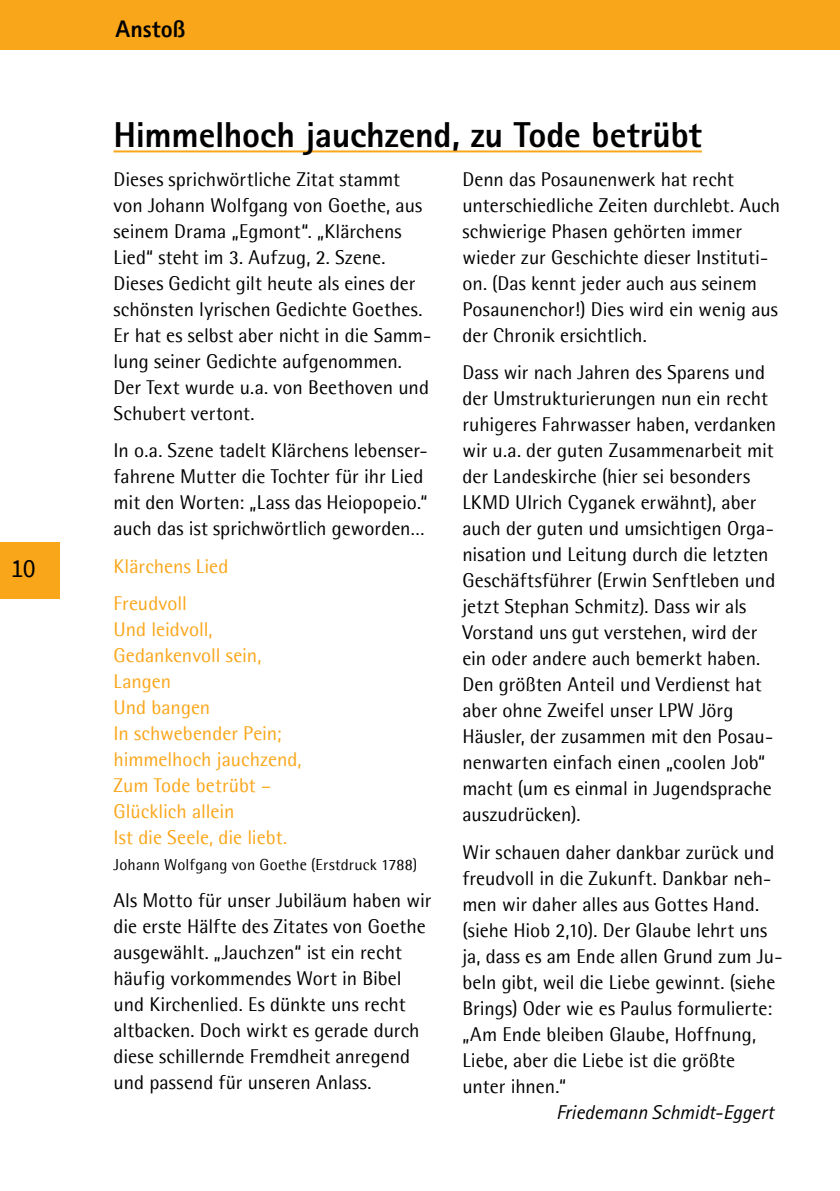
<style>
.page{position:relative;width:840px;height:1191px;background:#fff}
.page>*{position:absolute;margin:0;border:0;box-sizing:border-box;transform-origin:0 0}
.t1{font:800 36px "Rotis Sans Serif Std";letter-spacing:-.005em;color:#000}
.t2{font:26px "Source Sans Pro";color:#000}
.t3{font:800 24px "Agfa Rotis Sans Serif";letter-spacing:.005em;color:#000}
.t4{font:20px/26px "Agfa Rotis Semisans";color:#000}
.t5{font:20px/26px "Agfa Rotis Semisans";color:#faa61a}
.t6{font:italic 20px "Rotis Sans Serif Std";color:#000}
.t7{font:16px "Agfa Rotis Semisans";letter-spacing:.01em;color:#000}
</style>
<div class="page">
<div style="left:0;top:0;width:839px;height:50px;background:#faa61a"></div>
<div style="left:0;top:542px;width:60px;height:56px;background:#faa61a"></div>
<hr style="left:113px;top:150px;width:588px;height:2px;background:#faa61a">
<h2 class="t2" style="left:11px;top:552px;width:27px">10</h2>
<p class="t3" style="left:115px;top:13px;width:72px">Anstoß</p>
<h1 class="t1" style="left:113px;top:112px;width:589px">Himmelhoch jauchzend, zu Tode betrübt</h1>
<p class="t4" style="left:462px;top:166px;width:319px">Denn das Posaunenwerk hat recht unterschiedliche Zeiten durchlebt. Auch schwierige Phasen gehörten immer wieder zur Geschichte dieser Instituti&shy;on. (Das kennt jeder auch aus seinem Posaunenchor!) Dies wird ein wenig aus der Chronik ersichtlich.</p>
<p class="t4" style="left:462px;top:359px;width:315px">Dass wir nach Jahren des Sparens und der Umstrukturierungen nun ein recht ruhigeres Fahrwasser haben, verdanken wir u.a. der guten Zusammenarbeit mit der Landeskirche (hier sei besonders LKMD Ulrich Cyganek erwähnt), aber auch der guten und umsichtigen Orga&shy;nisation und Leitung durch die letzten Geschäftsführer (Erwin Senftleben und jetzt Stephan Schmitz). Dass wir als Vorstand uns gut verstehen, wird der ein oder andere auch bemerkt haben.<br>Den größten Anteil und Verdienst hat aber ohne Zweifel unser LPW Jörg Häusler, der zusammen mit den Posau&shy;nenwarten einfach einen „coolen Job“ macht (um es einmal in Jugendsprache auszudrücken).</p>
<p class="t4" style="left:462px;top:838px;width:321px">Wir schauen daher dankbar zurück und freudvoll in die Zukunft. Dankbar neh&shy;men wir daher alles aus Gottes Hand. (siehe Hiob 2,10). Der Glaube lehrt uns ja, dass es am Ende allen Grund zum Ju&shy;beln gibt, weil die Liebe gewinnt. (siehe Brings) Oder wie es Paulus formulierte: „Am Ende bleiben Glaube, Hoffnung, Liebe, aber die Liebe ist die größte unter ihnen.“</p>
<p class="t6" style="left:555px;top:1100px;width:219px">Friedemann Schmidt-Eggert</p>
<p class="t4" style="left:113px;top:166px;width:319px">Dieses sprichwörtliche Zitat stammt von Johann Wolfgang von Goethe, aus seinem Drama „Egmont“. „Klärchens Lied“ steht im 3. Aufzug, 2. Szene.<br>Dieses Gedicht gilt heute als eines der schönsten lyrischen Gedichte Goethes.<br>Er hat es selbst aber nicht in die Samm&shy;lung seiner Gedichte aufgenommen.<br>Der Text wurde u.a. von Beethoven und Schubert vertont.</p>
<p class="t4" style="left:113px;top:437px;width:315px">In o.a. Szene tadelt Klärchens lebenser&shy;fahrene Mutter die Tochter für ihr Lied mit den Worten: „Lass das Heiopopeio.“ auch das ist sprichwörtlich geworden…</p>
<p class="t5" style="left:113px;top:547px;width:116px;line-height:37.4px">Klärchens Lied<br>Freudvoll</p>
<p class="t5" style="left:113px;top:616px;width:190px">Und leidvoll,<br>Gedankenvoll sein,<br>Langen<br>Und bangen<br>In schwebender Pein; himmelhoch jauchzend,<br>Zum Tode betrübt –<br>Glücklich allein<br>Ist die Seele, die liebt.</p>
<p class="t7" style="left:113px;top:855px;width:305px">Johann Wolfgang von Goethe (Erstdruck 1788)</p>
<p class="t4" style="left:113px;top:887px;width:319px">Als Motto für unser Jubiläum haben wir die erste Hälfte des Zitates von Goethe ausgewählt. „Jauchzen“ ist ein recht häufig vorkommendes Wort in Bibel und Kirchenlied. Es dünkte uns recht altbacken. Doch wirkt es gerade durch diese schillernde Fremdheit anregend und passend für unseren Anlass.</p>
</div>
